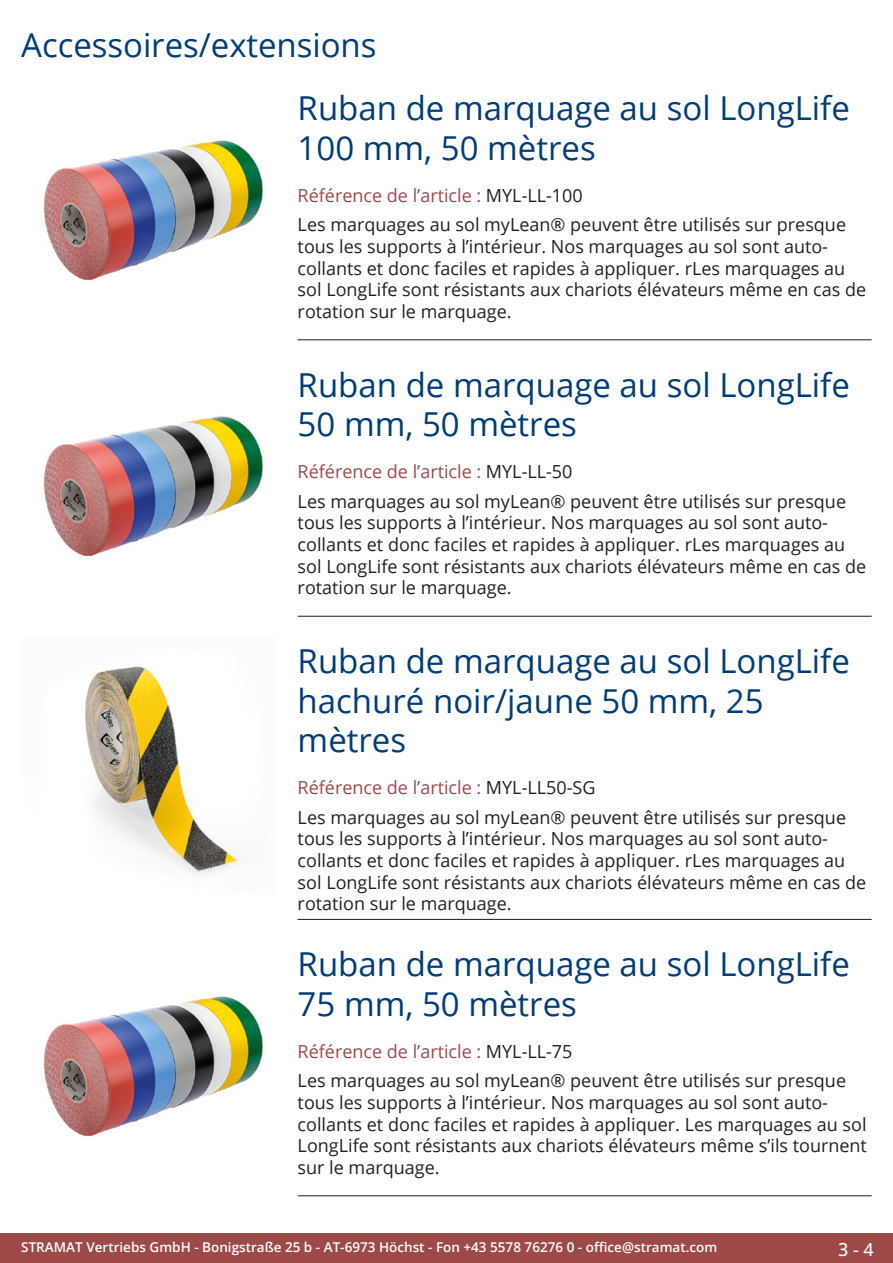
<style>
.page{position:relative;width:893px;height:1263px;background:#fff}
.page>*{position:absolute;margin:0;border:0;box-sizing:border-box;transform-origin:0 0}
.Produkttitel{font:33px/39.6px "Open Sans";color:#003d78}
.RastTitel{font:33px "Open Sans";color:#003d78}
.Beschreibung_Text{font:18px/21.6px "Open Sans";color:#231f20}
.TechDaten_Überschrif{font:18px "Open Sans";color:#9c4948}
.t1{font:500 18px "Open Sans";color:#fff}
.t2{font:600 13.5px "Open Sans";color:#fff}
.s1{color:#231f20}
</style>
<div class="page">
<div style="left:0;top:1233px;width:893px;height:30px;background:#9c4948"></div>
<hr style="left:298px;top:340px;width:574px;height:1px;background:#201d08">
<hr style="left:298px;top:616px;width:574px;height:1px;background:#201d08">
<hr style="left:298px;top:919px;width:574px;height:1px;background:#201d08">
<hr style="left:298px;top:1195px;width:574px;height:1px;background:#201d08">
<img style="left:43px;top:140px;width:220px;height:141px">
<img style="left:43px;top:416px;width:220px;height:141px">
<img style="left:85px;top:666px;width:153px;height:209px">
<img style="left:43px;top:996px;width:220px;height:141px">
<p class="RastTitel" style="left:21px;top:22px;width:357px">Accessoires/extensions</p>
<p class="Produkttitel" style="left:298px;top:88px;width:554px">Ruban de marquage au sol LongLife<br>100 mm, 50 mètres</p>
<p class="TechDaten_Überschrif" style="left:298px;top:183px;width:287px">Référence de l’article : <span class="s1">MYL-LL-100</span></p>
<p class="Beschreibung_Text" style="left:298px;top:214px;width:570px">Les marquages au sol myLean® peuvent être utilisés sur presque tous les supports à l’intérieur. Nos marquages au sol sont auto&shy;collants et donc faciles et rapides à appliquer. rLes marquages au sol LongLife sont résistants aux chariots élévateurs même en cas de rotation sur le marquage.</p>
<p class="Produkttitel" style="left:298px;top:364px;width:554px">Ruban de marquage au sol LongLife<br>50 mm, 50 mètres</p>
<p class="TechDaten_Überschrif" style="left:298px;top:459px;width:276px">Référence de l’article : <span class="s1">MYL-LL-50</span></p>
<p class="Beschreibung_Text" style="left:298px;top:490px;width:570px">Les marquages au sol myLean® peuvent être utilisés sur presque tous les supports à l’intérieur. Nos marquages au sol sont auto&shy;collants et donc faciles et rapides à appliquer. rLes marquages au sol LongLife sont résistants aux chariots élévateurs même en cas de rotation sur le marquage.</p>
<p class="Produkttitel" style="left:298px;top:640px;width:554px">Ruban de marquage au sol LongLife hachuré noir/jaune 50 mm, 25 mètres</p>
<p class="TechDaten_Überschrif" style="left:298px;top:775px;width:299px">Référence de l’article : <span class="s1">MYL-LL50-SG</span></p>
<p class="Beschreibung_Text" style="left:298px;top:806px;width:570px">Les marquages au sol myLean® peuvent être utilisés sur presque tous les supports à l’intérieur. Nos marquages au sol sont auto&shy;collants et donc faciles et rapides à appliquer. rLes marquages au sol LongLife sont résistants aux chariots élévateurs même en cas de rotation sur le marquage.</p>
<p class="Produkttitel" style="left:298px;top:944px;width:554px">Ruban de marquage au sol LongLife<br>75 mm, 50 mètres</p>
<p class="TechDaten_Überschrif" style="left:298px;top:1039px;width:276px">Référence de l’article : <span class="s1">MYL-LL-75</span></p>
<p class="Beschreibung_Text" style="left:298px;top:1069px;width:571px">Les marquages au sol myLean® peuvent être utilisés sur presque tous les supports à l’intérieur. Nos marquages au sol sont auto&shy;collants et donc faciles et rapides à appliquer. Les marquages au sol LongLife sont résistants aux chariots élévateurs même s’ils tournent sur le marquage.</p>
<p class="t2" style="left:21px;top:1238px;width:698px">STRAMAT Vertriebs GmbH - Bonigstraße 25 b - AT-6973 Höchst - Fon +43 5578 76276 0 - office@stramat.com</p>
<p class="t1" style="left:838px;top:1237px;width:37px">3 - 4</p>
</div>
